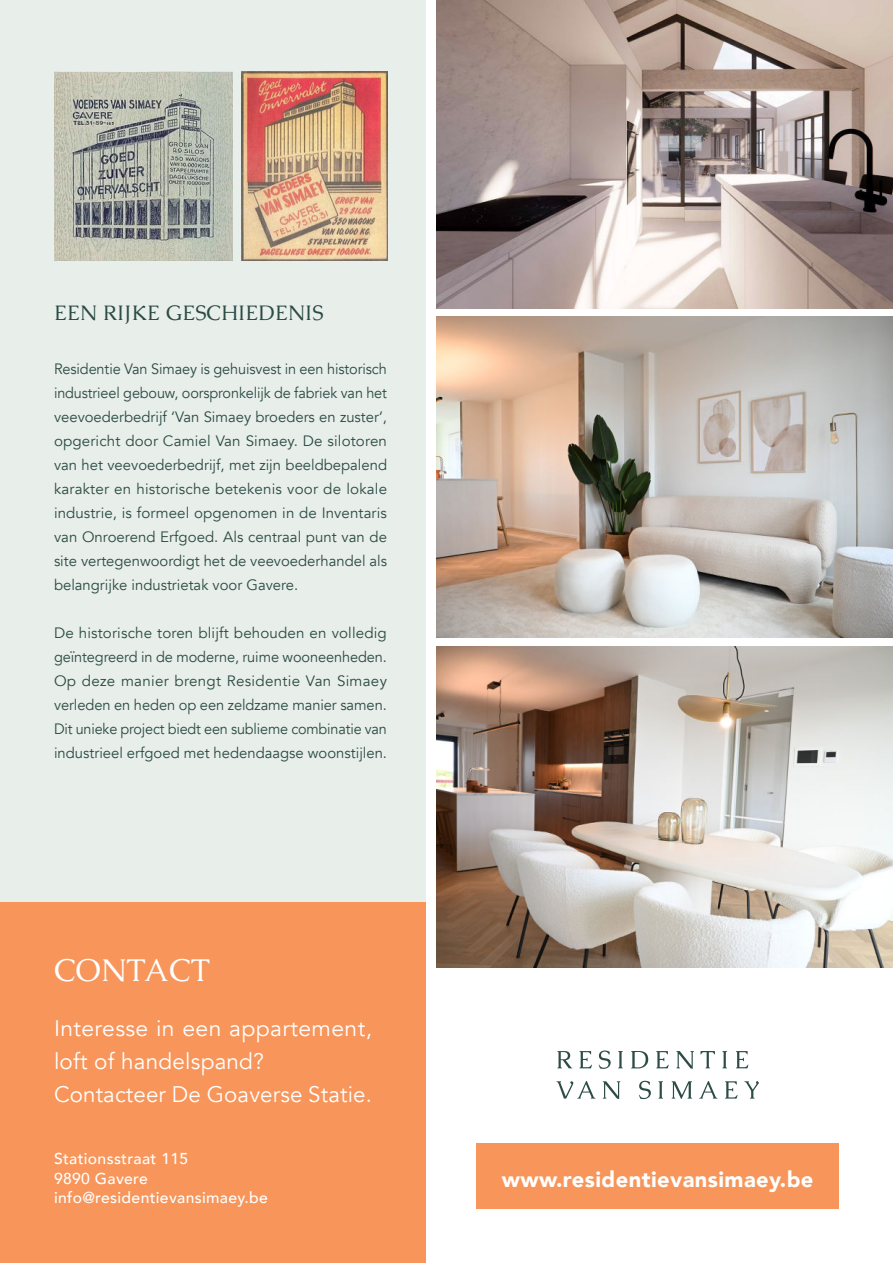
<style>
.page{position:relative;width:893px;height:1263px;background:#fff}
.page>*{position:absolute;margin:0;border:0;box-sizing:border-box;transform-origin:0 0}
.t1{font:31.5px "Caudex";letter-spacing:.01em;color:#fff}
.t2{font:22.5px/33px "Avenir";letter-spacing:.01em;color:#fff}
.t3{font:900 21.9px "Avenir";letter-spacing:.02em;color:#fff}
.t4{font:21px "Caudex";letter-spacing:.01em;color:#2b4a45}
.t5{font:500 15.75px/19.5px "Avenir";letter-spacing:.02em;color:#fff}
.t6{font:15px/24px "Avenir";color:#2b4a45;text-align:justify}
</style>
<div class="page">
<div style="left:0;top:0;width:425px;height:1263px;background:#e8eeea"></div>
<div style="left:0;top:903px;width:425px;height:360px;background:#f7955a"></div>
<svg style="left:557px;top:1051px;width:15px;height:17px"></svg>
<svg style="left:579px;top:1051px;width:13px;height:17px"></svg>
<svg style="left:599px;top:1050px;width:12px;height:19px"></svg>
<svg style="left:618px;top:1051px;width:5px;height:17px"></svg>
<svg style="left:631px;top:1051px;width:17px;height:17px"></svg>
<svg style="left:656px;top:1051px;width:13px;height:17px"></svg>
<svg style="left:676px;top:1051px;width:18px;height:18px"></svg>
<svg style="left:700px;top:1051px;width:15px;height:17px"></svg>
<svg style="left:722px;top:1051px;width:5px;height:17px"></svg>
<svg style="left:736px;top:1051px;width:12px;height:17px"></svg>
<svg style="left:556px;top:1081px;width:39px;height:17px"></svg>
<svg style="left:603px;top:1081px;width:17px;height:18px"></svg>
<svg style="left:639px;top:1081px;width:12px;height:18px"></svg>
<svg style="left:658px;top:1081px;width:5px;height:17px"></svg>
<svg style="left:672px;top:1081px;width:20px;height:18px"></svg>
<svg style="left:700px;top:1081px;width:17px;height:17px"></svg>
<svg style="left:725px;top:1081px;width:12px;height:17px"></svg>
<svg style="left:744px;top:1081px;width:15px;height:17px"></svg>
<div style="left:476px;top:1143px;width:363px;height:66px;background:#f7955a"></div>
<img style="left:436px;top:0;width:457px;height:308px">
<img style="left:436px;top:317px;width:457px;height:321px">
<img style="left:436px;top:647px;width:457px;height:320px">
<img style="left:54px;top:72px;width:178px;height:189px">
<img style="left:241px;top:72px;width:146px;height:189px">
<h3 class="t4" style="left:54px;top:299px;width:271px">EEN RIJKE GESCHIEDENIS</h3>
<p class="t6" style="left:54px;top:358px;width:335px">Residentie Van Simaey is gehuisvest in een historisch industrieel gebouw, oorspronkelijk de fabriek van het veevoederbedrijf ‘Van Simaey broeders en zuster’, opgericht door Camiel Van Simaey. De silotoren van het veevoederbedrijf, met zijn beeldbepalend karakter en historische betekenis voor de lokale industrie, is formeel opgenomen in de Inventaris van Onroerend Erfgoed. Als centraal punt van de site vertegenwoordigt het de veevoederhandel als belangrijke industrietak voor Gavere.</p>
<p class="t6" style="left:54px;top:622px;width:335px">De historische toren blijft behouden en volledig geïntegreerd in de moderne, ruime wooneenheden.<br>Op deze manier brengt Residentie Van Simaey verleden en heden op een zeldzame manier samen.<br>Dit unieke project biedt een sublieme combinatie van industrieel erfgoed met hedendaagse woonstijlen.</p>
<h1 class="t1" style="left:54px;top:950px;width:158px">CONTACT</h1>
<h2 class="t2" style="left:54px;top:1014px;width:320px">Interesse in een appartement, loft of handelspand?<br>Contacteer De Goaverse Statie.</h2>
<p class="t5" style="left:54px;top:1151px;width:215px">Stationsstraat 115<br>9890 Gavere info@residentievansimaey.be</p>
<h3 class="t3" style="left:502px;top:1170px;width:313px">www.residentievansimaey.be</h3>
</div>
